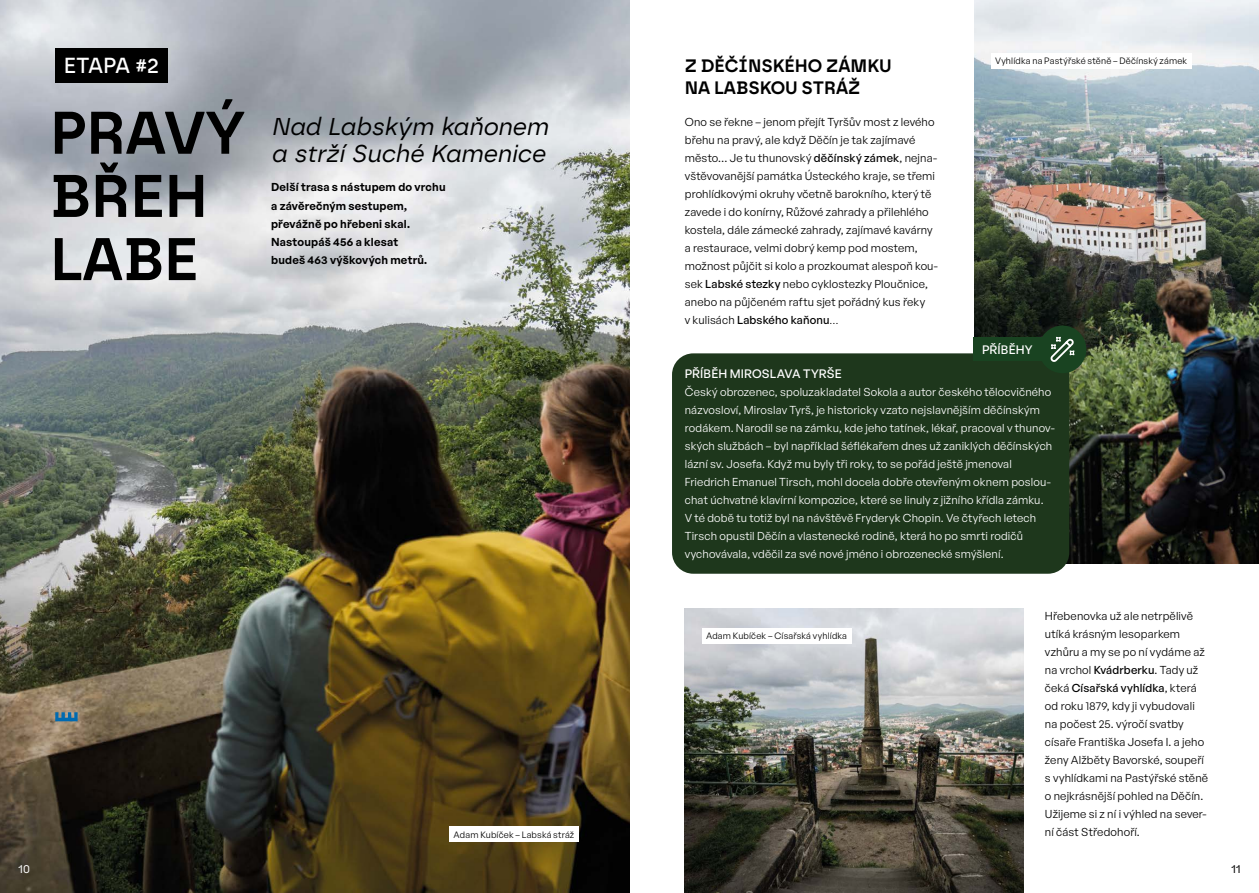
<style>
.page{position:relative;width:1259px;height:893px;background:#fff}
.page>*{position:absolute;margin:0;border:0;box-sizing:border-box;transform-origin:0 0}
.t1{font:600 60px/63.2px "Borna";color:#000}
.t2{font:italic 24.3px/27px "Borna";color:#000}
.t3{font:500 21.75px "Borna";letter-spacing:-.02em;color:#fff}
.t4{font:600 18px/21.6px "Borna";color:#000}
.t5{font:500 12px "General Sans";letter-spacing:.01em;color:#fff}
.t6{font:12px "Borna";color:#000}
.t7{font:12px "Borna";color:#fff}
.t8{font:11.25px/18px "General Sans";letter-spacing:.015em;color:#000}
.t9{font:11.25px/18px "General Sans";letter-spacing:.015em;color:#fff}
.t10{font:600 11.25px/18px "General Sans";letter-spacing:.015em;color:#000}
.t11{font:9px "General Sans";letter-spacing:.02em;color:#000}
.s1{font-weight:500}
.s2{font-weight:300}
</style>
<div class="page">
<img style="left:0;top:0;width:629px;height:893px">
<img style="left:974px;top:0;width:285px;height:563px">
<div style="left:672px;top:353px;width:397px;height:221px;background:#1e371c;border-radius:21px"></div>
<img style="left:685px;top:609px;width:338px;height:284px">
<div style="left:973px;top:337px;width:90px;height:24px;background:#194321"></div>
<div style="left:1038px;top:325px;width:48px;height:48px;background:#194321;border-radius:50%"></div>
<svg style="left:1050px;top:336px;width:25px;height:26px"></svg>
<div style="left:55px;top:48px;width:113px;height:34px;background:#000"></div>
<div style="left:702px;top:628px;width:149px;height:16px;background:#fff"></div>
<div style="left:991px;top:53px;width:200px;height:16px;background:#fff"></div>
<div style="left:449px;top:826px;width:129px;height:16px;background:#fff"></div>
<svg style="left:55px;top:712px;width:23px;height:9px"></svg>
<h3 class="t3" style="left:64px;top:52px;width:97px">ETAPA #2</h3>
<h1 class="t1" style="left:50px;top:101px;width:197px">PRAVÝ<br>BŘEH<br>LABE</h1>
<h2 class="t2" style="left:271px;top:113px;width:278px">Nad Labským kaňonem a strží Suché Kamenice</h2>
<p class="t10" style="left:271px;top:178px;width:176px">Delší trasa s nástupem do vrchu a závěrečným sestupem, převážně po hřebeni skal.<br>Nastoupáš 456 a klesat<br>budeš 463 výškových metrů.</p>
<p class="t7" style="left:18px;top:862px;width:13px">10</p>
<p class="t11" style="left:454px;top:829px;width:122px">Adam Kubíček – Labská stráž</p>
<h3 class="t4" style="left:685px;top:55px;width:208px">Z DĚČÍNSKÉHO ZÁMKU<br>NA LABSKOU STRÁŽ</h3>
<p class="t8" style="left:685px;top:113px;width:255px">Ono se řekne – jenom přejít Tyršův most z levého břehu na pravý, ale když Děčín je tak zajímavé město… Je tu thunovský <span class="s1">děčínský zámek</span>, nejna‑ vštěvovanější památka Ústeckého kraje, se třemi prohlídkovými okruhy včetně barokního, který tě zavede i do konírny, Růžové zahrady a přilehlého kostela, dále zámecké zahrady, zajímavé kavárny a restaurace, velmi dobrý kemp pod mostem, možnost půjčit si kolo a prozkoumat alespoň kou‑ sek <span class="s1">Labské stezky</span> nebo cyklostezky Ploučnice, anebo na půjčeném raftu sjet pořádný kus řeky<br>v kulisách <span class="s1">Labského kaňonu</span><span class="s2">…</span></p>
<p class="t11" style="left:995px;top:55px;width:193px">Vyhlídka na Pastýřské stěně – Děčínský zámek</p>
<p class="t5" style="left:982px;top:342px;width:52px">PŘÍBĚHY</p>
<p class="t5" style="left:685px;top:366px;width:158px">PŘÍBĚH MIROSLAVA TYRŠE</p>
<p class="t9" style="left:685px;top:383px;width:372px">Český obrozenec, spoluzakladatel Sokola a autor českého tělocvičného názvosloví, Miroslav Tyrš, je historicky vzato nejslavnějším děčínským rodákem. Narodil se na zámku, kde jeho tatínek, lékař, pracoval v thunov‑ ských službách – byl například šéflékařem dnes už zaniklých děčínských lázní sv. Josefa. Když mu byly tři roky, to se pořád ještě jmenoval Friedrich Emanuel Tirsch, mohl docela dobře otevřeným oknem poslou‑ chat úchvatné klavírní kompozice, které se linuly z jižního křídla zámku.<br>V té době tu totiž byl na návštěvě Fryderyk Chopin. Ve čtyřech letech Tirsch opustil Děčín a vlastenecké rodině, která ho po smrti rodičů vychovávala, vděčil za své nové jméno i obrozenecké smýšlení.</p>
<p class="t11" style="left:706px;top:630px;width:142px">Adam Kubíček – Císařská vyhlídka</p>
<p class="t8" style="left:1045px;top:607px;width:165px">Hřebenovka už ale netrpělivě utíká krásným lesoparkem vzhůru a my se po ní vydáme až na vrchol <span class="s1">Kvádrberku</span>. Tady už čeká <span class="s1">Císařská vyhlídka</span>, která od roku 1879, kdy ji vybudovali na počest 25. výročí svatby císaře Františka Josefa I. a jeho ženy Alžběty Bavorské, soupeří s vyhlídkami na Pastýřské stěně o nejkrásnější pohled na Děčín.<br>Užijeme si z ní i výhled na sever‑ ní část Středohoří.</p>
<p class="t6" style="left:1231px;top:862px;width:11px">11</p>
</div>
